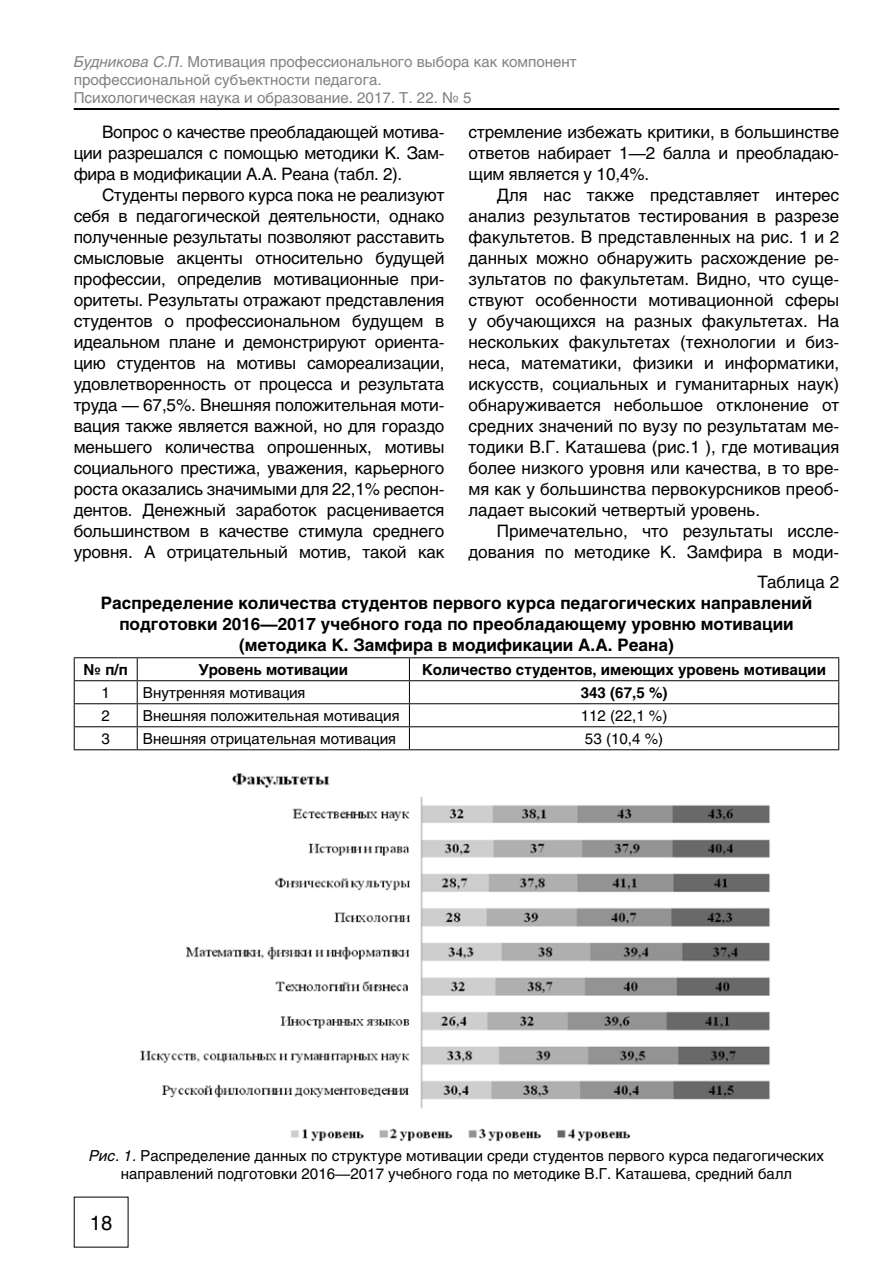
<style>
.page{position:relative;width:896px;height:1276px;background:#fff}
.page>*{position:absolute;margin:0;border:0;box-sizing:border-box;transform-origin:0 0}
.t1{font:20px "Helios";color:#000}
.t2{font:17px/21px "Helios";letter-spacing:-.01em;color:#000;text-align:justify}
.t3{font:700 17px/21px "Helios";color:#000;text-align:center}
.t4{font:15px/18px "Helios";color:#000}
.t5{font:15px/18px "Helios";color:#808285}
.t6{font:700 15px "Helios";color:#000}
.s1{font-style:italic}
</style>
<div class="page">
<hr style="left:74px;top:108px;width:765px;height:2px;background:#000">
<hr style="left:74px;top:657px;width:63px;height:1px;background:#000">
<hr style="left:137px;top:657px;width:272px;height:1px;background:#000">
<hr style="left:409px;top:657px;width:430px;height:1px;background:#000">
<hr style="left:74px;top:680px;width:63px;height:1px;background:#000">
<hr style="left:137px;top:680px;width:272px;height:1px;background:#000">
<hr style="left:409px;top:680px;width:430px;height:1px;background:#000">
<hr style="left:74px;top:703px;width:63px;height:1px;background:#000">
<hr style="left:137px;top:703px;width:272px;height:1px;background:#000">
<hr style="left:409px;top:703px;width:430px;height:1px;background:#000">
<hr style="left:74px;top:726px;width:63px;height:1px;background:#000">
<hr style="left:137px;top:726px;width:272px;height:1px;background:#000">
<hr style="left:409px;top:726px;width:430px;height:1px;background:#000">
<hr style="left:74px;top:749px;width:63px;height:1px;background:#000">
<hr style="left:137px;top:749px;width:272px;height:1px;background:#000">
<hr style="left:409px;top:749px;width:430px;height:1px;background:#000">
<svg style="left:74px;top:658px;width:1px;height:91px"></svg>
<svg style="left:137px;top:658px;width:1px;height:91px"></svg>
<svg style="left:409px;top:658px;width:1px;height:91px"></svg>
<svg style="left:838px;top:658px;width:1px;height:91px"></svg>
<img style="left:140px;top:773px;width:630px;height:369px">
<p class="t5" style="left:74px;top:52px;width:504px"><span class="s1">Будникова С.П.</span> Мотивация профессионального выбора как компонент профессиональной субъектности педагога.<br>Психологическая наука и образование. 2017. Т. 22. № 5</p>
<p class="t2" style="left:74px;top:121px;width:372px;text-indent:28px">Вопрос о качестве преобладающей мотива&shy;ции разрешался с помощью методики К.З</p>
<p class="t2" style="left:468px;top:121px;width:372px">стремление избежать критики, в большинстве ответов набирает 1—2 балла и преобладаю&shy;щим является у 10,4%.</p>
<p class="t2" style="left:468px;top:184px;width:372px;text-indent:28px">Для нас также представляет интерес анализ результатов тестирования в разрезе факультетов. В представленных на рис. 1 и 2 данных можно обнаружить расхождение ре&shy;зультатов по факультетам. Видно, что суще&shy;ствуют особенности мотивационной сферы у обучающихся на разных факультетах. На нескольких факультетах (технологии и биз&shy;неса, математики, физики и информатики, искусств, социальных и гуманитарных наук) обнаруживается небольшое отклонение от средних значений по вузу по результатам ме&shy;тодики В.Г.</p>
<p class="t2" style="left:418px;top:142px;width:28px">ам-</p>
<p class="t2" style="left:74px;top:163px;width:181px">фира в модификации А.А.</p>
<p class="t2" style="left:282px;top:163px;width:119px">Реана (табл. 2).</p>
<p class="t2" style="left:102px;top:184px;width:344px">Студенты первого курса пока не реализуют</p>
<p class="t2" style="left:74px;top:205px;width:372px">себя в педагогической деятельности, однако</p>
<p class="t2" style="left:74px;top:226px;width:372px">полученные результаты позволяют расставить</p>
<p class="t2" style="left:74px;top:247px;width:372px">смысловые акценты относительно будущей</p>
<p class="t2" style="left:74px;top:268px;width:372px">профессии, определив мотивационные при-</p>
<p class="t2" style="left:74px;top:289px;width:372px">оритеты. Результаты отражают представления</p>
<p class="t2" style="left:74px;top:310px;width:372px">студентов о профессиональном будущем в</p>
<p class="t2" style="left:74px;top:331px;width:372px">идеальном плане и демонстрируют ориента-</p>
<p class="t2" style="left:74px;top:352px;width:372px">цию студентов на мотивы самореализации,</p>
<p class="t2" style="left:74px;top:373px;width:372px">удовлетворенность от процесса и результата</p>
<p class="t2" style="left:74px;top:394px;width:372px">труда — 67,5%. Внешняя положительная моти-</p>
<p class="t2" style="left:74px;top:415px;width:372px">вация также является важной, но для гораздо</p>
<p class="t2" style="left:74px;top:436px;width:372px">меньшего количества опрошенных, мотивы</p>
<p class="t2" style="left:74px;top:457px;width:372px">социального престижа, уважения, карьерного</p>
<p class="t2" style="left:74px;top:478px;width:372px">роста оказались значимыми для 22,1% респон-</p>
<p class="t2" style="left:74px;top:499px;width:372px">дентов. Денежный заработок расценивается</p>
<p class="t2" style="left:74px;top:520px;width:372px">большинством в качестве стимула среднего</p>
<p class="t2" style="left:74px;top:541px;width:372px">уровня. А отрицательный мотив, такой как</p>
<p class="t2" style="left:468px;top:436px;width:372px;text-indent:97px">Каташева (рис. 1 ), где мотивация более низкого уровня или качества, в то вре&shy;мя как у большинства первокурсников преоб&shy;ладает высокий четвертый уровень.</p>
<p class="t2" style="left:468px;top:520px;width:372px;text-align:right">Примечательно, что результаты иссле&shy;дования по методике К. Замфира в моди-</p>
<p class="t2" style="left:757px;top:571px;width:83px">Таблица 2</p>
<p class="t3" style="left:101px;top:592px;width:713px">Распределение количества студентов первого курса педагогических направлений подготовки 2016—2017 учебного года по преобладающему уровню мотивации (методика К. Замфира в модификации А.А. Реана)</p>
<p class="t6" style="left:84px;top:661px;width:46px">№ п/п</p>
<p class="t6" style="left:199px;top:661px;width:151px">Уровень мотивации</p>
<p class="t6" style="left:422px;top:661px;width:405px">Количество студентов, имеющих уровень мотивации</p>
<p class="t4" style="left:101px;top:683px;width:10px">1</p>
<p class="t4" style="left:143px;top:683px;width:164px">Внутренняя мотивация</p>
<p class="t6" style="left:581px;top:684px;width:88px">343 (67,5 %)</p>
<p class="t4" style="left:101px;top:706px;width:10px">2</p>
<p class="t4" style="left:143px;top:706px;width:258px">Внешняя положительная мотивация</p>
<p class="t4" style="left:581px;top:706px;width:88px">112 (22,1 %)</p>
<p class="t4" style="left:101px;top:729px;width:10px">3</p>
<p class="t4" style="left:143px;top:729px;width:255px">Внешняя отрицательная мотивация</p>
<p class="t4" style="left:585px;top:729px;width:80px">53 (10,4 %)</p>
<p class="t4" style="left:121px;top:1146px;width:704px;text-indent:-32px"><span class="s1">Рис. 1.</span> Распределение данных по структуре мотивации среди студентов первого курса педагогических направлений подготовки 2016—2017 учебного года по методике В.Г.</p>
<p class="t4" style="left:615px;top:1164px;width:178px">Каташева, средний балл</p>
<p class="t1" style="left:90px;top:1211px;width:24px">18</p>
</div>
